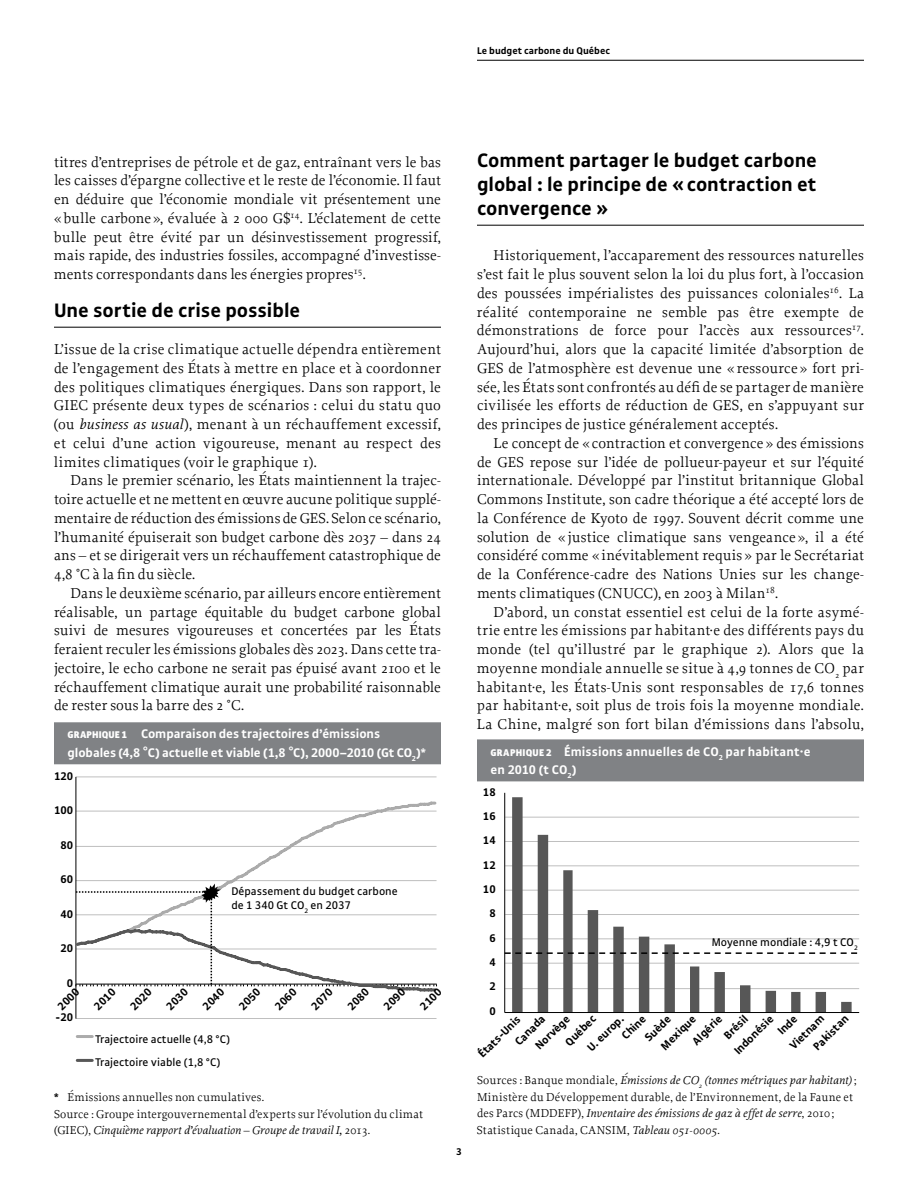
<style>
.page{position:relative;width:918px;height:1188px;background:#fff}
.page>*{position:absolute;margin:0;border:0;box-sizing:border-box;transform-origin:0 0}
.t1{font:700 21px/24px "Gak Sans";color:#000;text-align:justify}
.t2{font:15px/18.8px "Proforma";letter-spacing:.015em;color:#000;text-align:justify}
.t3{font:700 13.5px/18.8px "Gak Sans";letter-spacing:-.005em;color:#fff}
.t4{font:12px/16.5px "Proforma";letter-spacing:.015em;color:#000}
.t5{font:700 12px/19.5px "Gak Sans";color:#000}
.t6{font:12px/23.9px "Gak Sans";color:#000}
.t7{font:700 10.5px "Gak Sans";color:#000}
.s1{font-style:italic}
.s2{font-weight:900;font-size:10.5px}
.s3{font-family:"Proforma";font-size:15px}
.s4{font-family:"Gak Sans";font-weight:700}
</style>
<div class="page">
<hr style="left:477px;top:60px;width:387px;height:1px;background:#000">
<hr style="left:54px;top:327px;width:387px;height:1px;background:#000">
<hr style="left:477px;top:225px;width:387px;height:1px;background:#000">
<div style="left:54px;top:722px;width:387px;height:42px;background:#808285"></div>
<hr style="left:76px;top:1018px;width:361px;height:1px;background:#bfbfbf">
<hr style="left:76px;top:777px;width:361px;height:1px;background:#bfbfbf">
<hr style="left:76px;top:777px;width:1px;height:242px;background:#000">
<svg style="left:75px;top:799px;width:362px;height:85px"></svg>
<hr style="left:77px;top:1035px;width:15px;height:3px;background:#ababab">
<hr style="left:77px;top:1059px;width:15px;height:3px;background:#575757">
<svg style="left:75px;top:884px;width:362px;height:110px"></svg>
<div style="left:477px;top:739px;width:387px;height:42px;background:#808285"></div>
<hr style="left:505px;top:988px;width:354px;height:1px;background:#bfbfbf">
<hr style="left:505px;top:963px;width:354px;height:1px;background:#bfbfbf">
<hr style="left:505px;top:939px;width:354px;height:1px;background:#bfbfbf">
<hr style="left:505px;top:914px;width:354px;height:1px;background:#bfbfbf">
<hr style="left:505px;top:890px;width:354px;height:1px;background:#bfbfbf">
<hr style="left:505px;top:866px;width:354px;height:1px;background:#bfbfbf">
<hr style="left:505px;top:841px;width:354px;height:1px;background:#bfbfbf">
<hr style="left:505px;top:817px;width:354px;height:1px;background:#bfbfbf">
<svg style="left:512px;top:797px;width:340px;height:215px"></svg>
<hr style="left:504px;top:793px;width:1px;height:220px;background:#000">
<hr style="left:505px;top:1012px;width:354px;height:1px;background:#000">
<svg style="left:505px;top:952px;width:353px;height:2px"></svg>
<p class="t7" style="left:477px;top:45px;width:135px">Le budget carbone du Québec</p>
<p class="t2" style="left:54px;top:152px;width:389px">titres d’entreprises de pétrole et de gaz, entraînant vers le bas les caisses d’épargne collective et le reste de l’économie. Il faut en déduire que l’économie mondiale vit présentement une «bulle carbone», évaluée à 2 000 G$<sup>14</sup>. L’éclatement de cette bulle peut être évité par un désinvestissement progressif, mais rapide, des industries fossiles, accompagné d’investisse&shy;ments correspondants dans les énergies propres<sup>15</sup>.</p>
<h1 class="t1" style="left:54px;top:298px;width:248px">Une sortie de crise possible</h1>
<p class="t2" style="left:54px;top:340px;width:389px">L’issue de la crise climatique actuelle dépendra entièrement de l’engagement des États à mettre en place et à coordonner des politiques climatiques énergiques. Dans son rapport, le GIEC présente deux types de scénarios : celui du statu quo (ou <span class="s1">business as usual</span>), menant à un réchauffement excessif, et celui d’une action vigoureuse, menant au respect des limites climatiques (voir le graphique 1).</p>
<p class="t2" style="left:54px;top:471px;width:389px;text-indent:16px">Dans le premier scénario, les États maintiennent la trajec&shy;toire actuelle et ne mettent en œuvre aucune politique supplé&shy;mentaire de réduction des émissions de GES. Selon ce scénario, l’humanité épuiserait son budget carbone dès 2037 – dans 24 ans – et se dirigerait vers un réchauffement catastrophique de 4,8 °C à la fin du siècle.</p>
<p class="t2" style="left:54px;top:583px;width:388px;text-indent:16px">Dans le deuxième scénario, par ailleurs encore entièrement réalisable, un partage équitable du budget carbone global suivi de mesures vigoureuses et concertées par les États feraient reculer les émissions globales dès 2023. Dans cette tra&shy;jectoire, le echo carbone ne serait pas épuisé avant 2100 et le réchauffement climatique aurait une probabilité raisonnable de rester sous la barre des 2 °C.</p>
<p class="t3" style="left:68px;top:724px;width:360px"><span class="s2">GRAPHIQUE 1</span> Comparaison des trajectoires d’émissions globales (4,8 <span class="s3">°</span>C) actuelle et viable (1,8 <span class="s3">°</span>C), 2000–2010 (Gt CO<sub>2</sub>)*</p>
<p class="t5" style="left:54px;top:766px;width:21px">120</p>
<p class="t5" style="left:54px;top:801px;width:21px">100</p>
<p class="t5" style="left:60px;top:835px;width:14px">80</p>
<p class="t5" style="left:60px;top:870px;width:14px">60</p>
<p class="t5" style="left:60px;top:904px;width:14px">40</p>
<p class="t5" style="left:60px;top:939px;width:14px">20</p>
<p class="t6" style="left:231px;top:884px;width:168px;line-height:14.4px">Dépassement du budget carbone de 1 340 Gt CO<sub>2</sub> en 2037</p>
<p class="t5" style="left:67px;top:973px;width:8px">0</p>
<p class="t5" style="left:53px;top:1001px;width:27px;rotate:-45deg">2000</p>
<p class="t5" style="left:89px;top:1001px;width:27px;rotate:-45deg">2010</p>
<p class="t5" style="left:125px;top:1001px;width:27px;rotate:-45deg">2020</p>
<p class="t5" style="left:161px;top:1001px;width:27px;rotate:-45deg">2030</p>
<p class="t5" style="left:198px;top:1001px;width:27px;rotate:-45deg">2040</p>
<p class="t5" style="left:234px;top:1001px;width:27px;rotate:-45deg">2050</p>
<p class="t5" style="left:270px;top:1001px;width:27px;rotate:-45deg">2060</p>
<p class="t5" style="left:306px;top:1001px;width:27px;rotate:-45deg">2070</p>
<p class="t5" style="left:342px;top:1001px;width:27px;rotate:-45deg">2080</p>
<p class="t5" style="left:379px;top:1001px;width:27px;rotate:-45deg">2090</p>
<p class="t5" style="left:415px;top:1001px;width:27px;rotate:-45deg">2100</p>
<p class="t6" style="left:95px;top:1027px;width:137px">Trajectoire actuelle (4,8 °C)<br>Trajectoire viable (1,8 °C)</p>
<p class="t5" style="left:56px;top:1008px;width:19px">-20</p>
<p class="t4" style="left:54px;top:1089px;width:371px"><span class="s4">*</span> Émissions annuelles non cumulatives.<br>Source : Groupe intergouvernemental d’experts sur l’évolution du climat (GIEC), <span class="s1">Cinquième rapport d’évaluation – Groupe de travail I,</span> 2013.</p>
<p class="t7" style="left:456px;top:1146px;width:7px">3</p>
<h1 class="t1" style="left:477px;top:148px;width:342px">Comment partager le budget carbone global : le principe de «contraction et convergence »</h1>
<p class="t2" style="left:477px;top:246px;width:389px;text-indent:17px">Historiquement, l’accaparement des ressources naturelles s’est fait le plus souvent selon la loi du plus fort, à l’occasion des poussées impérialistes des puissances coloniales<sup>16</sup>. La réalité contemporaine ne semble pas être exempte de démonstrations de force pour l’accès aux ressources<sup>17</sup>.<br>Aujourd’hui, alors que la capacité limitée d’absorption de GES de l’atmosphère est devenue une « ressource » fort pri&shy;sée, les États sont confrontés au défi de se partager de manière civilisée les efforts de réduction de GES, en s’appuyant sur des principes de justice généralement acceptés.</p>
<p class="t2" style="left:477px;top:433px;width:389px;text-indent:16px">Le concept de « contraction et convergence » des émissions de GES repose sur l’idée de pollueur-payeur et sur l’équité internationale. Développé par l’institut britannique Global Commons Institute, son cadre théorique a été accepté lors de la Conférence de Kyoto de 1997. Souvent décrit comme une solution de « justice climatique sans vengeance », il a été considéré comme « inévitablement requis » par le Secrétariat de la Conférence-cadre des Nations Unies sur les change&shy;ments climatiques (CNUCC), en 2003 à Milan<sup>18</sup>.</p>
<p class="t2" style="left:477px;top:602px;width:389px;text-indent:16px">D’abord, un constat essentiel est celui de la forte asymé&shy;trie entre les émissions par habitant·e des différents pays du monde (tel qu’illustré par le graphique 2). Alors que la moyenne mondiale annuelle se situe à 4,9 tonnes de CO<sub>2</sub> par habitant·e, les États-Unis sont responsables de 17,6 tonnes par habitant·e, soit plus de trois fois la moyenne mondiale.<br>La Chine, malgré son fort bilan d’émissions dans l’absolu,</p>
<p class="t3" style="left:490px;top:743px;width:322px;line-height:18px"><span class="s2">GRAPHIQUE 2</span> Émissions annuelles de CO<sub>2</sub> par habitant·e en 2010 (t CO<sub>2</sub>)</p>
<p class="t5" style="left:483px;top:782px;width:14px">18</p>
<p class="t5" style="left:483px;top:806px;width:14px">16</p>
<p class="t5" style="left:483px;top:831px;width:14px">14</p>
<p class="t5" style="left:483px;top:855px;width:14px">12</p>
<p class="t5" style="left:483px;top:879px;width:14px">10</p>
<p class="t5" style="left:489px;top:904px;width:8px">8</p>
<p class="t5" style="left:489px;top:928px;width:8px">6</p>
<p class="t5" style="left:489px;top:952px;width:8px">4</p>
<p class="t5" style="left:489px;top:977px;width:8px">2</p>
<p class="t6" style="left:712px;top:930px;width:147px">Moyenne mondiale : 4,9 t CO<sub>2</sub></p>
<p class="t5" style="left:489px;top:1001px;width:8px">0</p>
<p class="t5" style="left:687px;top:1036px;width:38px;rotate:-45deg">Algérie</p>
<p class="t5" style="left:719px;top:1030px;width:30px;rotate:-45deg">Brésil</p>
<p class="t5" style="left:568px;top:1029px;width:48px;text-indent:-11px;rotate:-45deg">Québec<br>U. europ.</p>
<p class="t5" style="left:729px;top:1046px;width:52px;rotate:-45deg">Indonésie</p>
<p class="t5" style="left:771px;top:1028px;width:45px;line-height:18.9px;rotate:-45deg">Inde<br>Vietnam</p>
<p class="t5" style="left:639px;top:1033px;width:34px;rotate:-45deg">Suède</p>
<p class="t5" style="left:656px;top:1041px;width:46px;rotate:-45deg">Mexique</p>
<p class="t5" style="left:530px;top:1041px;width:45px;rotate:-45deg">Norvège</p>
<p class="t5" style="left:617px;top:1030px;width:31px;rotate:-45deg">Chine</p>
<p class="t5" style="left:808px;top:1041px;width:46px;rotate:-45deg">Pakistan</p>
<p class="t5" style="left:510px;top:1036px;width:39px;rotate:-45deg">Canada</p>
<p class="t5" style="left:473px;top:1049px;width:56px;rotate:-45deg">États-Unis</p>
<p class="t4" style="left:477px;top:1072px;width:381px">Sources : Banque mondiale, <span class="s1">Émissions de CO</span><sub>2</sub> <span class="s1">(tonnes métriques par habitant)</span> ; Ministère du Développement durable, de l’Environnement, de la Faune et des Parcs (MDDEFP), <span class="s1">Inventaire des émissions de gaz à effet de serre</span>, 2010 ; Statistique Canada, CANSIM, <span class="s1">Tableau 051-0005</span>.</p>
</div>
